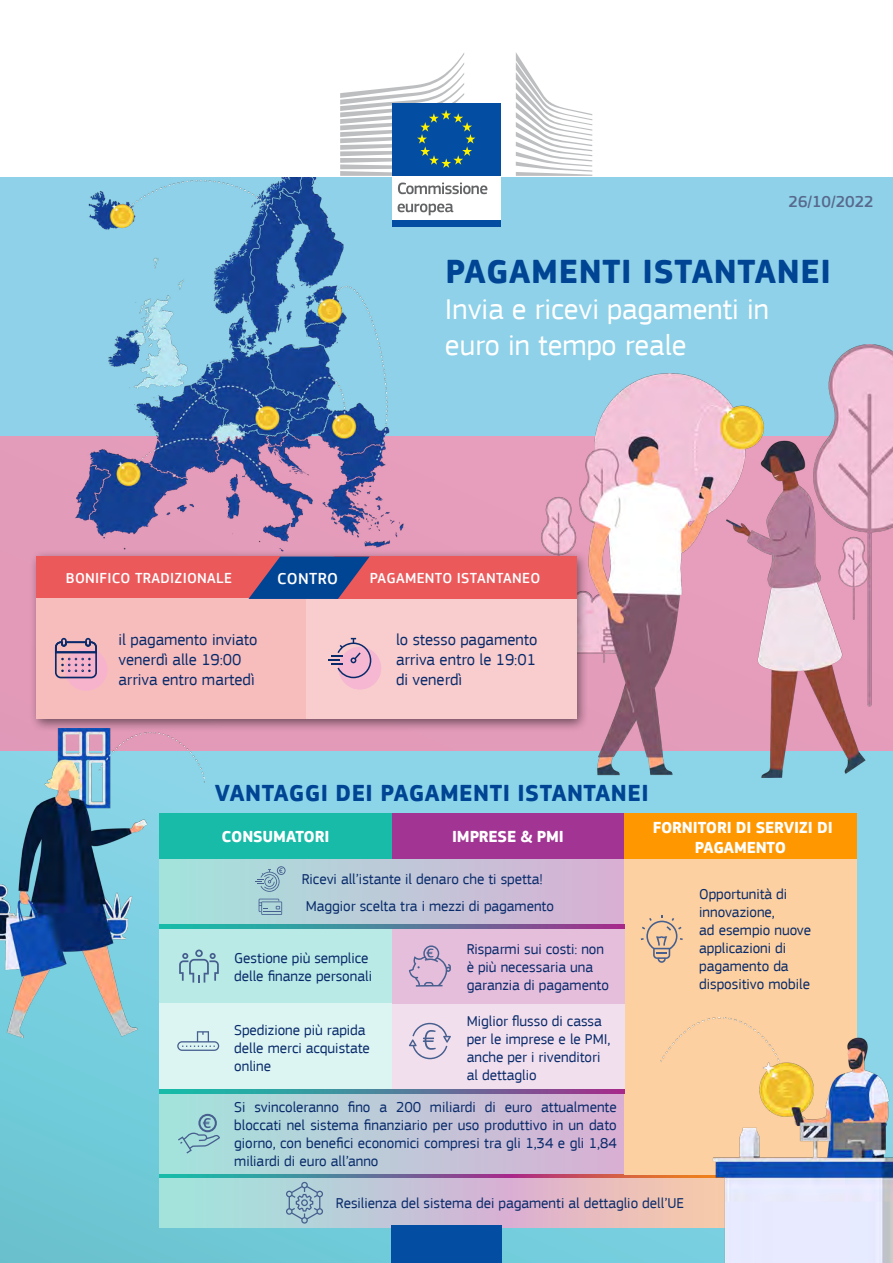
<style>
.page{position:relative;width:893px;height:1263px;background:#fff}
.page>*{position:absolute;margin:0;border:0;box-sizing:border-box;transform-origin:0 0}
.h1-Main-Title{font:700 34.5px "EC Square Sans Pro";letter-spacing:.02em;color:#004494}
.h2-title{font:30px/36px "EC Square Sans Pro";color:#fff}
.t1{font:700 24px "EC Square Sans Pro";letter-spacing:.02em;color:#004494}
.t2{font:16.5px/19.8px "EC Square Sans Pro";color:#082a6a}
.t3{font:700 16.5px/19.8px "EC Square Sans Pro";letter-spacing:-.01em;color:#fff;text-align:center}
.t4{font:500 16.5px "EC Square Sans Pro";color:#57698d}
.t5{font:500 16.5px "EC Square Sans Pro";letter-spacing:.02em;color:#fff}
.t6{font:15px/18px "EC Square Sans Pro";color:#082a6a}
.t7{font:500 15px "EC Square Sans Pro";letter-spacing:.02em;color:#fff}
</style>
<div class="page">
<div style="left:0;top:739px;width:893px;height:524px;background:linear-gradient(to bottom,#95daf0,#6ac6d3)"></div>
<div style="left:0;top:177px;width:893px;height:259px;background:#8fd1e8"></div>
<div style="left:0;top:436px;width:893px;height:314px;background:#e39ab9"></div>
<img style="left:446px;top:344px;width:447px;height:434px">
<img style="left:75px;top:177px;width:391px;height:372px">
<div style="left:29px;top:549px;width:560px;height:183px;background:#000;opacity:.5"></div>
<div style="left:36px;top:556px;width:244px;height:43px;background:#eb595b"></div>
<div style="left:36px;top:599px;width:270px;height:120px;background:#f7bdbd"></div>
<div style="left:306px;top:599px;width:270px;height:120px;background:#f9cdce"></div>
<div style="left:334px;top:556px;width:242px;height:43px;background:#eb595b"></div>
<svg style="left:248px;top:557px;width:122px;height:42px"></svg>
<img style="left:0;top:728px;width:204px;height:309px">
<div style="left:65px;top:648px;width:43px;height:43px;background:#f7b3cb;border-radius:50%"></div>
<svg style="left:55px;top:638px;width:42px;height:40px"></svg>
<div style="left:338px;top:647px;width:43px;height:42px;background:#f5b7d1;border-radius:50%"></div>
<svg style="left:328px;top:638px;width:43px;height:40px"></svg>
<svg style="left:159px;top:1178px;width:502px;height:49px;background:#c8c6d1"></svg>
<svg style="left:159px;top:1174px;width:502px;height:4px;background:#777189"></svg>
<div style="left:391px;top:1225px;width:111px;height:38px;background:#034ea2"></div>
<div style="left:392px;top:174px;width:108px;height:48px;background:#fff"></div>
<div style="left:392px;top:103px;width:108px;height:73px;background:#034ea2"></div>
<svg style="left:340px;top:53px;width:135px;height:123px"></svg>
<div style="left:392px;top:221px;width:108px;height:6px;background:#034ea2"></div>
<svg style="left:516px;top:53px;width:76px;height:123px"></svg>
<svg style="left:398px;top:182px;width:89px;height:12px"></svg>
<svg style="left:398px;top:204px;width:55px;height:11px"></svg>
<div style="left:159px;top:813px;width:233px;height:46px;background:#18baa8"></div>
<div style="left:392px;top:813px;width:232px;height:46px;background:#a23594"></div>
<div style="left:624px;top:813px;width:233px;height:47px;background:#ff9700"></div>
<div style="left:159px;top:859px;width:465px;height:65px;background:linear-gradient(to right,#a2e4dc,#d9afd4)"></div>
<div style="left:159px;top:1093px;width:465px;height:81px;background:linear-gradient(to right,#a2e4dc,#d9afd4)"></div>
<div style="left:624px;top:859px;width:233px;height:315px;background:#fcd0a0"></div>
<div style="left:159px;top:928px;width:233px;height:75px;background:#baeae5"></div>
<div style="left:159px;top:1003px;width:233px;height:87px;background:#dcf5f2"></div>
<div style="left:392px;top:1003px;width:232px;height:89px;background:#f2dfed"></div>
<div style="left:392px;top:928px;width:232px;height:75px;background:#e5bedc"></div>
<svg style="left:255px;top:866px;width:31px;height:26px"></svg>
<svg style="left:177px;top:1031px;width:42px;height:20px"></svg>
<svg style="left:259px;top:899px;width:23px;height:16px"></svg>
<svg style="left:409px;top:945px;width:42px;height:42px"></svg>
<svg style="left:641px;top:915px;width:42px;height:48px"></svg>
<svg style="left:286px;top:1182px;width:37px;height:41px;background:#99b9c8"></svg>
<svg style="left:409px;top:1023px;width:42px;height:36px"></svg>
<svg style="left:178px;top:1114px;width:42px;height:39px;background:#95c9ce"></svg>
<svg style="left:179px;top:949px;width:40px;height:33px"></svg>
<svg style="left:159px;top:924px;width:465px;height:4px;background:#547c9b"></svg>
<svg style="left:159px;top:1089px;width:465px;height:4px;background:#547c9b"></svg>
<img style="left:661px;top:1017px;width:232px;height:246px">
<p class="t4" style="left:788px;top:192px;width:87px">26/10/2022</p>
<h1 class="h1-Main-Title" style="left:445px;top:251px;width:387px">PAGAMENTI ISTANTANEI</h1>
<h2 class="h2-title" style="left:445px;top:292px;width:325px">Invia e ricevi pagamenti in euro in tempo reale</h2>
<p class="t7" style="left:66px;top:570px;width:168px">BONIFICO TRADIZIONALE</p>
<p class="t5" style="left:277px;top:569px;width:62px">CONTRO</p>
<p class="t7" style="left:370px;top:570px;width:172px">PAGAMENTO ISTANTANEO</p>
<p class="t2" style="left:118px;top:630px;width:140px">il pagamento inviato venerdì alle 19:00 arriva entro martedì</p>
<p class="t2" style="left:396px;top:630px;width:143px;text-align:justify">lo stesso pagamento arriva entro le 19:01 di venerdì</p>
<p class="t1" style="left:215px;top:779px;width:435px">VANTAGGI DEI PAGAMENTI ISTANTANEI</p>
<p class="t3" style="left:221px;top:828px;width:109px">CONSUMATORI</p>
<p class="t3" style="left:452px;top:828px;width:113px">IMPRESE &amp; PMI</p>
<p class="t3" style="left:653px;top:818px;width:182px">FORNITORI DI SERVIZI DI<br>PAGAMENTO</p>
<p class="t6" style="left:302px;top:870px;width:243px">Ricevi all’istante il denaro che ti spetta!</p>
<p class="t6" style="left:306px;top:897px;width:250px">Maggior scelta tra i mezzi di pagamento</p>
<p class="t6" style="left:699px;top:885px;width:113px">Opportunità di innovazione,<br>ad esempio nuove applicazioni di pagamento da dispositivo mobile</p>
<p class="t6" style="left:467px;top:940px;width:144px">Risparmi sui costi: non è più necessaria una garanzia di pagamento</p>
<p class="t6" style="left:234px;top:949px;width:139px">Gestione più semplice delle finanze personali</p>
<p class="t6" style="left:234px;top:1021px;width:137px">Spedizione più rapida delle merci acquistate online</p>
<p class="t6" style="left:467px;top:1012px;width:145px">Miglior flusso di cassa per le imprese e le PMI, anche per i rivenditori al dettaglio</p>
<p class="t6" style="left:234px;top:1098px;width:384px;text-align:justify">Si svincoleranno fino a 200 miliardi di euro attualmente bloccati nel sistema finanziario per uso produttivo in un dato giorno, con benefici economici compresi tra gli 1,34 e gli 1,84 miliardi di euro all’anno</p>
<p class="t6" style="left:336px;top:1194px;width:350px">Resilienza del sistema dei pagamenti al dettaglio dell’UE</p>
</div>
